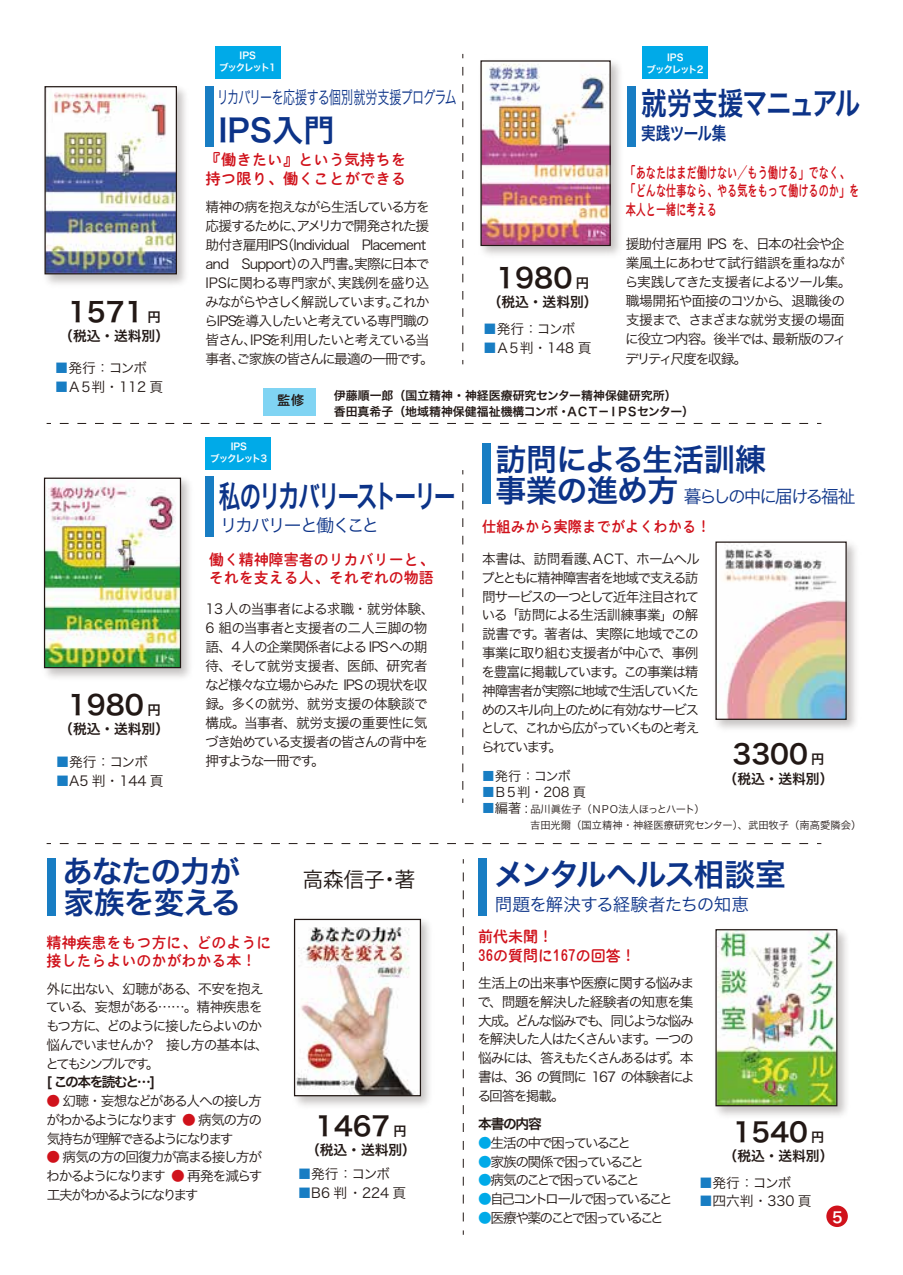
<style>
.page{position:relative;width:903px;height:1275px;background:#fff}
.page>*{position:absolute;margin:0;border:0;box-sizing:border-box;transform-origin:0 0}
.t1{font:31.32px "Hira Kaku Pro W6";letter-spacing:-.075em;color:#0c3388;scale:.68 1}
.t2{font:31.32px "Hira Kaku Pro W6";letter-spacing:-.055em;color:#0c3388;scale:.82 1}
.t3{font:31.32px "Hira Kaku Pro W6";letter-spacing:-.075em;color:#0c3388}
.t4{font:30.97px/30.6px "Hira Kaku Pro W6";letter-spacing:-.02em;color:#0c3388}
.t5{font:30.8px/30.4px "Hira Kaku Pro W6";letter-spacing:-.035em;color:#0c3388}
.t6{font:26.78px "Hira Kaku Pro W6";color:#221815}
.t7{font:26.43px "Hira Kaku Pro W6";color:#221815}
.t8{font:20.47px "Koz Go Pro";color:#221815}
.t9{font:17.85px "Hira Kaku Pro W3";letter-spacing:-.07em;color:#0c3388;scale:.68 1}
.t10{font:17.85px "Hira Kaku Pro W3";letter-spacing:-.1em;color:#0c3388}
.t11{font:17.85px "Hira Kaku Pro W6";letter-spacing:-.04em;color:#0c3388;scale:.82 1}
.t12{font:17.68px "Hira Kaku Pro W3";letter-spacing:-.115em;color:#0c3388}
.t13{font:17.5px "Hira Kaku Pro W3";letter-spacing:-.04em;color:#0c3388}
.t14{font:15.4px/18.2px "EPSON FUTO MARUGO";color:#d0121b}
.t15{font:15.4px/18.2px "EPSON FUTO MARUGO";color:#d0121b;scale:.66 1}
.t16{font:15.4px "EPSON FUTO MARUGO";color:#d0121b;scale:.93 1}
.t17{font:14.88px "Hira Kaku Pro W6";color:#fff}
.t18{font:13.65px/18.7px "Hira Kaku Pro W3";letter-spacing:-.1em;color:#221815;text-align:justify}
.t19{font:13.65px/19.1px "Hira Kaku Pro W3";letter-spacing:-.06em;color:#221815}
.t20{font:13.65px/19.1px "Hira Kaku Pro W3";letter-spacing:-.075em;color:#221815}
.t21{font:13.65px "Hira Kaku Pro W6";color:#221815}
.t22{font:13.65px "Hira Kaku Pro W3";letter-spacing:-.17em;color:#221815}
.t23{font:13.65px "Hira Kaku Pro W3";letter-spacing:-.185em;color:#221815}
.t24{font:13.65px "Hira Kaku Pro W3";letter-spacing:-.145em;color:#221815}
.t25{font:13.65px "Hira Kaku Pro W3";letter-spacing:-.135em;color:#221815}
.t26{font:13.65px "Hira Kaku Pro W6";letter-spacing:-.115em;color:#221815}
.t27{font:13.47px "EPSON FUTO MARUGO";color:#221815}
.t28{font:13.3px "Hira Kaku Pro W3";letter-spacing:-.075em;color:#221815}
.t29{font:11.9px/16.1px "Hira Kaku Pro W6";color:#221815}
.t30{font:10.33px/15.9px "Hira Kaku Pro W3";letter-spacing:-.01em;color:#221815}
.t31{font:9.45px/11.7px "Hira Kaku Pro W6";letter-spacing:-.115em;color:#fff;text-align:center}
.s1{font-size:13.47px}
.s2{color:#187dc3}
.s3{font-size:13.3px}
.s4{font-size:13.3px;color:#187dc3}
.s5{color:#d0121b}
.s6{font-size:13.12px}
.s7{color:#00aae8}
</style>
<div class="page">
<svg style="left:60px;top:423px;width:761px;height:1px"></svg>
<svg style="left:60px;top:843px;width:761px;height:1px"></svg>
<div style="left:642px;top:46px;width:65px;height:33px;background:#00aae8"></div>
<div style="left:216px;top:46px;width:65px;height:33px;background:#00aae8"></div>
<div style="left:264px;top:388px;width:52px;height:28px;background:#80d4f3"></div>
<img style="left:43px;top:477px;width:147px;height:201px">
<img style="left:46px;top:480px;width:133px;height:186px">
<div style="left:44px;top:478px;width:137px;height:190px;border:1px solid #221815"></div>
<div style="left:826px;top:1205px;width:22px;height:22px;background:#d0121b;border-radius:50%"></div>
<div style="left:482px;top:444px;width:9px;height:60px;background:#187dc3"></div>
<img style="left:717px;top:543px;width:128px;height:175px">
<div style="left:715px;top:541px;width:132px;height:179px;border:1px solid #221815"></div>
<div style="left:206px;top:476px;width:8px;height:61px;background:#187dc3"></div>
<div style="left:47px;top:859px;width:8px;height:57px;background:#187dc3"></div>
<img style="left:293px;top:918px;width:137px;height:188px">
<img style="left:296px;top:921px;width:123px;height:173px">
<div style="left:294px;top:919px;width:127px;height:177px;border:1px solid #221815"></div>
<div style="left:206px;top:437px;width:65px;height:33px;background:#00aae8"></div>
<div style="left:627px;top:87px;width:9px;height:60px;background:#187dc3"></div>
<div style="left:206px;top:87px;width:8px;height:60px;background:#187dc3"></div>
<img style="left:46px;top:88px;width:129px;height:184px">
<div style="left:44px;top:86px;width:133px;height:188px;border:1px solid #221815"></div>
<img style="left:482px;top:62px;width:127px;height:182px">
<div style="left:480px;top:60px;width:131px;height:186px;border:1px solid #221815"></div>
<div style="left:478px;top:859px;width:9px;height:57px;background:#187dc3"></div>
<img style="left:715px;top:929px;width:132px;height:187px">
<img style="left:717px;top:931px;width:118px;height:173px">
<div style="left:715px;top:929px;width:122px;height:177px;border:1px solid #221815"></div>
<svg style="left:462px;top:67px;width:1px;height:297px"></svg>
<svg style="left:462px;top:483px;width:1px;height:320px"></svg>
<svg style="left:463px;top:872px;width:1px;height:363px"></svg>
<h3 class="t6" style="left:68px;top:288px;width:95px">1571 <span class="s1">円</span></h3>
<p class="t21" style="left:59px;top:324px;width:111px">（税込・送料別）</p>
<p class="t18" style="left:55px;top:357px;width:94px"><span class="s2">■</span>発行：コンボ</p>
<p class="t18" style="left:55px;top:376px;width:110px"><span class="s2">■</span>Ａ５判・112 頁</p>
<h3 class="t6" style="left:68px;top:680px;width:95px">1980 <span class="s1">円</span></h3>
<p class="t21" style="left:59px;top:716px;width:111px">（税込・送料別）</p>
<p class="t18" style="left:56px;top:752px;width:94px"><span class="s2">■</span>発行：コンボ</p>
<p class="t18" style="left:56px;top:771px;width:109px"><span class="s2">■</span>A5 判・144 頁</p>
<p class="t31" style="left:219px;top:49px;width:58px">IPS<br>ブックレット1</p>
<h3 class="t9" style="left:217px;top:81px;width:354px">リカバリーを応援する個別就労支援プログラム</h3>
<h1 class="t3" style="left:218px;top:102px;width:118px">IPS入門</h1>
<p class="t31" style="left:646px;top:51px;width:58px">IPS<br>ブックレット2</p>
<h1 class="t2" style="left:641px;top:74px;width:300px">就労支援マニュアル　</h1>
<h3 class="t11" style="left:641px;top:117px;width:106px">実践ツール集</h3>
<p class="t14" style="left:206px;top:150px;width:202px;line-height:19.1px">『働きたい』という気持ちを持つ限り、働くことができる</p>
<p class="t15" style="left:626px;top:164px;width:356px">「あなたはまだ働けない／もう働ける」でなく、「どんな仕事なら、やる気をもって働けるのか」を</p>
<p class="t18" style="left:206px;top:196px;width:226px">精神の病を抱えながら生活している方を</p>
<p class="t15" style="left:626px;top:200px;width:140px">本人と一緒に考える</p>
<p class="t18" style="left:205px;top:215px;width:231px;text-align:left">応援するために、アメリカで開発された援助付き雇用IPS（Individual　Placement and　Support）の入門書。実際に日本で<br>IPSに関わる専門家が、実践例を盛り込みながらやさしく解説しています。これからIPSを導入したいと考えている専門職の皆さん、IPSを利用したいと考えている当事者、ご家族の皆さんに最適の一冊です。</p>
<p class="t20" style="left:625px;top:233px;width:228px">援助付き雇用 IPS を、日本の社会や企業風土にあわせて試行錯誤を重ねながら実践してきた支援者によるツール集。職場開拓や面接のコツから、退職後の支援まで、さまざまな就労支援の場面に役立つ内容。後半では、最新版のフィデリティ尺度を収録。</p>
<h3 class="t6" style="left:496px;top:254px;width:95px">1980 <span class="s1">円</span></h3>
<p class="t21" style="left:488px;top:290px;width:111px">（税込・送料別）</p>
<p class="t18" style="left:483px;top:319px;width:94px"><span class="s2">■</span>発行：コンボ</p>
<p class="t18" style="left:483px;top:338px;width:110px"><span class="s2">■</span>Ａ５判・148 頁</p>
<p class="t27" style="left:277px;top:394px;width:28px">監修</p>
<p class="t29" style="left:334px;top:386px;width:362px">伊藤順一郎（国立精神・神経医療研究センター精神保健研究所）<br>香田真希子（地域精神保健福祉機構コンボ・ＡＣＴ－ＩＰＳセンター）</p>
<p class="t31" style="left:210px;top:440px;width:58px">IPS<br>ブックレット3</p>
<h1 class="t1" style="left:219px;top:468px;width:350px">私のリカバリーストーリー</h1>
<h3 class="t10" style="left:220px;top:509px;width:161px">リカバリーと働くこと</h3>
<p class="t14" style="left:209px;top:550px;width:226px">働く精神障害者のリカバリーと、それを支える人、それぞれの物語</p>
<p class="t19" style="left:205px;top:598px;width:231px">13 人の当事者による求職・就労体験、<br>6 組の当事者と支援者の二人三脚の物語、4人の企業関係者による IPSへの期待、そして就労支援者、医師、研究者など様々な立場からみた IPSの現状を収録。多くの就労、就労支援の体験談で構成。当事者、就労支援の重要性に気づき始めている支援者の皆さんの背中を押すような一冊です。</p>
<h2 class="t4" style="left:495px;top:443px;width:272px">訪問による生活訓練事業の進め方</h2>
<p class="t12" style="left:684px;top:480px;width:173px">暮らしの中に届ける福祉</p>
<p class="t16" style="left:482px;top:519px;width:247px">仕組みから実際までがよくわかる！</p>
<p class="t18" style="left:481px;top:548px;width:221px">本書は、訪問看護、ＡＣＴ、ホームヘルプとともに精神障害者を地域で支える訪問サービスの一つとして近年注目されている「訪問による生活訓練事業」の解説書です。著者は、実際に地域でこの事業に取り組む支援者が中心で、事例を豊富に掲載しています。この事業は精神障害者が実際に地域で生活していくためのスキル向上のために有効なサービスとして、これから広がっていくものと考えられています。</p>
<h3 class="t7" style="left:732px;top:731px;width:93px">3300 <span class="s3">円</span></h3>
<p class="t21" style="left:724px;top:766px;width:111px">（税込・送料別）</p>
<p class="t28" style="left:482px;top:764px;width:104px"><span class="s2">■</span>発行：コンボ　</p>
<p class="t28" style="left:482px;top:780px;width:106px"><span class="s2">■</span>Ｂ５判・208 頁</p>
<p class="t30" style="left:530px;top:800px;width:333px;text-indent:-48px"><span class="s4">■</span><span class="s3">編著 :</span> 品川眞佐子（ＮＰＯ法人ほっとハート）<br>吉田光爾（国立精神・神経医療研究センター）、武田牧子（南高愛隣会）</p>
<h3 class="t5" style="left:63px;top:855px;width:180px">あなたの力が家族を変える</h3>
<p class="t14" style="left:47px;top:933px;width:226px">精神疾患をもつ方に、どのように接したらよいのかがわかる本！</p>
<p class="t18" style="left:45px;top:978px;width:225px;text-align:left">外に出ない、幻聴がある、不安を抱えている、妄想がある……。精神疾患をもつ方に、どのように接したらよいのか悩んでいませんか？　接し方の基本は、とてもシンプルです。</p>
<p class="t26" style="left:47px;top:1070px;width:110px">[ この本を読むと…]</p>
<p class="t18" style="left:46px;top:1091px;width:218px"><span class="s5">●</span> 幻聴・妄想などがある人への接し方がわかるようになります <span class="s5">●</span> 病気の方の気持ちが理解できるようになります</p>
<p class="t18" style="left:46px;top:1147px;width:218px"><span class="s5">●</span> 病気の方の回復力が高まる接し方がわかるようになります <span class="s5">●</span> 再発を減らす工夫がわかるようになります</p>
<h3 class="t8" style="left:303px;top:866px;width:114px">高森信子・著</h3>
<h3 class="t7" style="left:315px;top:1102px;width:93px">1467 <span class="s6">円</span></h3>
<p class="t21" style="left:306px;top:1138px;width:111px">（税込・送料別）</p>
<p class="t18" style="left:298px;top:1164px;width:107px"><span class="s2">■</span>発行：コンボ　</p>
<p class="t18" style="left:298px;top:1182px;width:110px"><span class="s2">■</span>B6 判 ・224 頁</p>
<h3 class="t5" style="left:494px;top:858px;width:294px">メンタルヘルス相談室</h3>
<p class="t13" style="left:495px;top:888px;width:256px">問題を解決する経験者たちの知恵</p>
<p class="t14" style="left:478px;top:928px;width:159px">前代未聞！<br>36の質問に167の回答！</p>
<p class="t18" style="left:477px;top:973px;width:219px">生活上の出来事や医療に関する悩みまで、問題を解決した経験者の知恵を集大成。どんな悩みでも、同じような悩みを解決した人はたくさんいます。一つの悩みには、答えもたくさんあるはず。本書は、36 の質問に 167 の体験者による回答を掲載。</p>
<p class="t21" style="left:478px;top:1112px;width:65px">本書の内容</p>
<p class="t24" style="left:478px;top:1131px;width:166px"><span class="s7">●</span>生活の中で困っていること　</p>
<p class="t25" style="left:478px;top:1149px;width:168px"><span class="s7">●</span>家族の関係で困っていること</p>
<p class="t23" style="left:478px;top:1168px;width:175px"><span class="s7">●</span>病気のことで困っていること　</p>
<p class="t22" style="left:478px;top:1187px;width:196px"><span class="s7">●</span>自己コントロールで困っていること</p>
<p class="t22" style="left:478px;top:1206px;width:187px"><span class="s7">●</span>医療や薬のことで困っていること</p>
<h3 class="t7" style="left:733px;top:1108px;width:93px">1540 <span class="s6">円</span></h3>
<p class="t21" style="left:724px;top:1144px;width:111px">（税込・送料別）</p>
<p class="t18" style="left:699px;top:1172px;width:107px"><span class="s2">■</span>発行：コンボ　</p>
<p class="t18" style="left:699px;top:1191px;width:114px"><span class="s2">■</span>四六判・330 頁</p>
<p class="t17" style="left:832px;top:1204px;width:12px">5</p>
</div>
